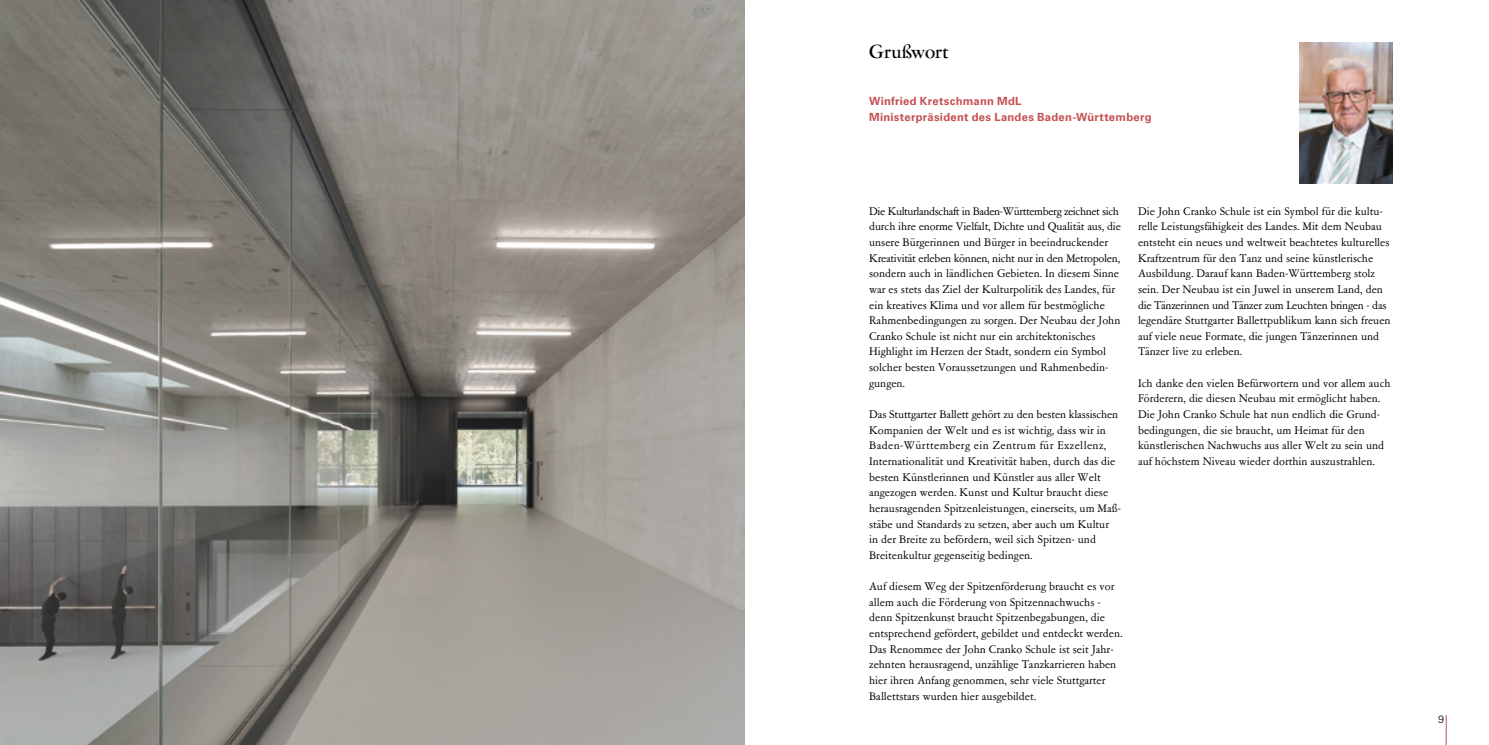
<style>
.page{position:relative;width:1489px;height:745px;background:#fff}
.page>*{position:absolute;margin:0;border:0;box-sizing:border-box;transform-origin:0 0}
._02_Überschrift_inne{font:500 21.25px "Garamont Amst SH";color:#000}
._04_Mengentext{font:12.5px/15.6px "Garamont Amst SB";color:#000}
._03_Zwischenünbersch{font:700 11.25px "Univers";letter-spacing:.025em;color:#c45052}
.t1{font:300 10.62px "Univers";color:#000}
</style>
<div class="page">
<hr style="left:1445px;top:714px;width:1px;height:30px;background:#c45052">
<img style="left:0;top:0;width:744px;height:744px">
<img style="left:1299px;top:42px;width:93px;height:141px">
<p class="_02_Überschrift_inne" style="left:869px;top:41px;width:81px">Grußwort</p>
<p class="_03_Zwischenünbersch" style="left:869px;top:94px;width:154px">Winfried Kretschmann MdL</p>
<p class="_03_Zwischenünbersch" style="left:869px;top:110px;width:284px">Ministerpräsident des Landes Baden-Württemberg</p>
<p class="_04_Mengentext" style="left:869px;top:203px;width:253px">Die Kulturlandschaft in Baden-Württemberg zeichnet sich durch ihre enorme Vielfalt, Dichte und Qualität aus, die unsere Bürgerinnen und Bürger in beeindruckender Kreativität erleben können, nicht nur in den Metropolen, sondern auch in ländlichen Gebieten. In diesem Sinne war es stets das Ziel der Kulturpolitik des Landes, für ein kreatives Klima und vor allem für bestmögliche Rahmenbedingungen zu sorgen. Der Neubau der John Cranko Schule ist nicht nur ein architektonisches Highlight im Herzen der Stadt, sondern ein Symbol solcher besten Voraussetzungen und Rahmenbedin&shy;gungen.</p>
<p class="_04_Mengentext" style="left:869px;top:406px;width:253px">Das Stuttgarter Ballett gehört zu den besten klassischen Kompanien der Welt und es ist wichtig, dass wir in Baden-Württemberg ein Zentrum für Exzellenz, Internationalität und Kreativität haben, durch das die besten Künstlerinnen und Künstler aus aller Welt angezogen werden. Kunst und Kultur braucht diese herausragenden Spitzenleistungen, einerseits, um Maß&shy;stäbe und Standards zu setzen, aber auch um Kultur in der Breite zu befördern, weil sich Spitzen- und Breitenkultur gegenseitig bedingen.</p>
<p class="_04_Mengentext" style="left:869px;top:578px;width:255px">Auf diesem Weg der Spitzenförderung braucht es vor allem auch die Förderung von Spitzennachwuchs - denn Spitzenkunst braucht Spitzenbegabungen, die entsprechend gefördert, gebildet und entdeckt werden.<br>Das Renommee der John Cranko Schule ist seit Jahr&shy;zehnten herausragend, unzählige Tanzkarrieren haben hier ihren Anfang genommen, sehr viele Stuttgarter Ballettstars wurden hier ausgebildet.</p>
<p class="_04_Mengentext" style="left:1137px;top:203px;width:254px">Die John Cranko Schule ist ein Symbol für die kultu&shy;relle Leistungsfähigkeit des Landes. Mit dem Neubau entsteht ein neues und weltweit beachtetes kulturelles Kraftzentrum für den Tanz und seine künstlerische Ausbildung. Darauf kann Baden-Württemberg stolz sein. Der Neubau ist ein Juwel in unserem Land, den die Tänzerinnen und Tänzer zum Leuchten bringen - das legendäre Stuttgarter Ballettpublikum kann sich freuen auf viele neue Formate, die jungen Tänzerinnen und Tänzer live zu erleben.</p>
<p class="_04_Mengentext" style="left:1137px;top:375px;width:254px">Ich danke den vielen Befürwortern und vor allem auch Förderern, die diesen Neubau mit ermöglicht haben.<br>Die John Cranko Schule hat nun endlich die Grund&shy;bedingungen, die sie braucht, um Heimat für den künstlerischen Nachwuchs aus aller Welt zu sein und auf höchstem Niveau wieder dorthin auszustrahlen.</p>
<p class="t1" style="left:1437px;top:712px;width:7px">9</p>
</div>
